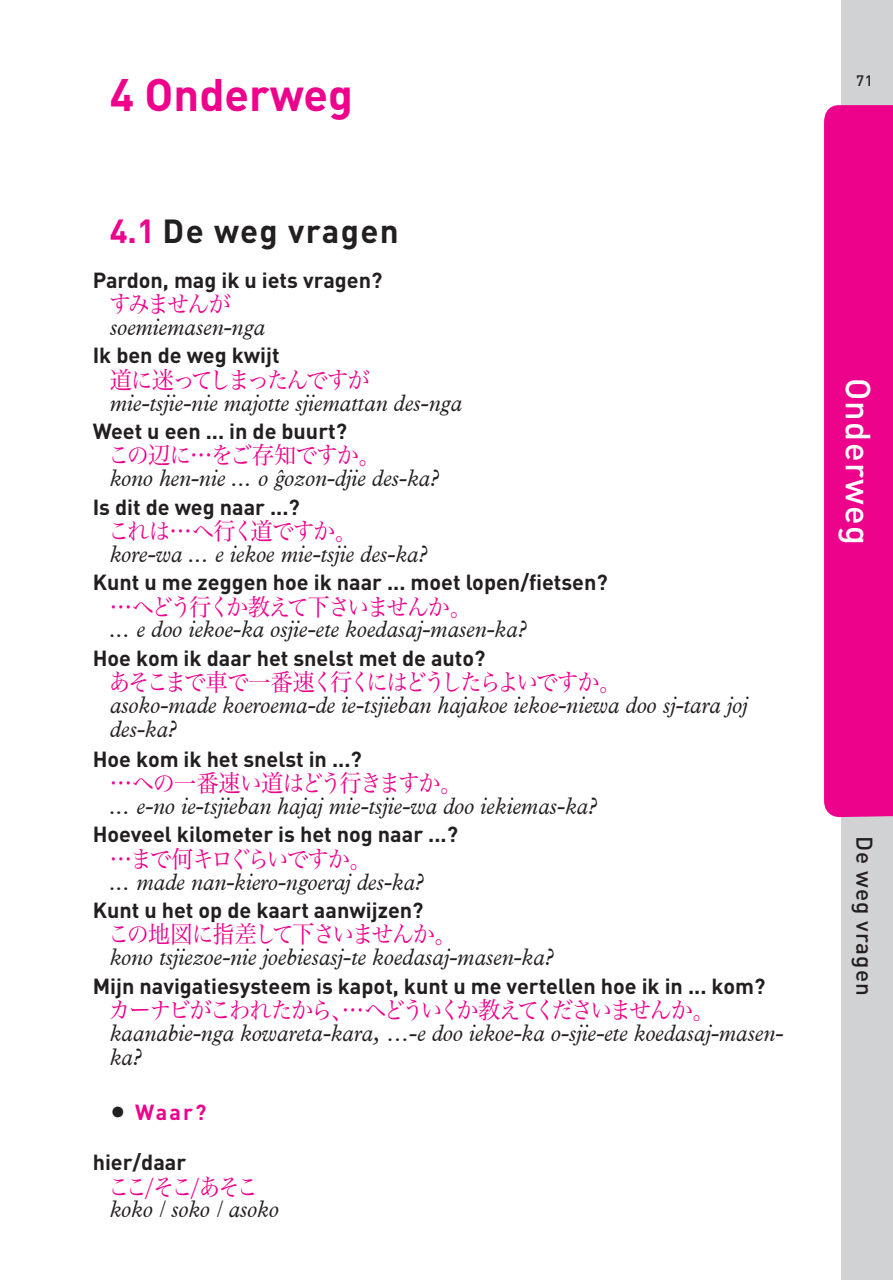
<style>
.page{position:relative;width:893px;height:1280px;background:#fff}
.page>*{position:absolute;margin:0;border:0;box-sizing:border-box;transform-origin:0 0}
.t1{font:700 45px "DINOT";color:#ed028c}
.t2{font:500 34.5px "DINOT";letter-spacing:.04em;color:#fff}
.t3{font:700 33px "DINOT";letter-spacing:.04em;color:#231f20}
.t4{font:italic 24px/24px "Plan Kos";color:#231f20;scale:.93 1}
.t5{font:24px "Hira Min Pro W3";letter-spacing:-.105em;color:#ed028c;scale:.93 1}
.t6{font:24px "Hira Min Pro W3";letter-spacing:-.135em;color:#ed028c;scale:.93 1}
.t7{font:24px "Hira Min Pro W3";letter-spacing:-.06em;color:#ed028c;scale:.93 1}
.t8{font:24px "Hira Min Pro W3";letter-spacing:-.075em;color:#ed028c;scale:.93 1}
.t9{font:24px "Hira Min Pro W3";letter-spacing:-.045em;color:#ed028c;scale:.93 1}
.t10{font:24px "Hira Min Pro W3";letter-spacing:-.07em;color:#ed028c;scale:.93 1}
.t11{font:500 22.5px "DINOT";letter-spacing:.04em;color:#231f20}
.t12{font:700 21.6px "DINOT";color:#231f20}
.t13{font:700 21.6px "DINOT";color:#ed028c}
.t14{font:500 15px "DINOT";color:#231f20}
.s1{color:#ed028c}
.s2{font-size:33px;color:#231f20}
</style>
<div class="page">
<div style="left:841px;top:0;width:52px;height:1280px;background:#d1d2d4"></div>
<div style="left:824px;top:105px;width:69px;height:712px;background:#ed028c"></div>
<h1 class="t1" style="left:110px;top:64px;width:245px">4 Onderweg</h1>
<h3 class="t3" style="left:110px;top:209px;width:290px"><span class="s1">4.1</span> De weg vragen</h3>
<p class="t12" style="left:93px;top:265px;width:291px">Pardon, mag ik u iets vragen?</p>
<p class="t5" style="left:109px;top:284px;width:133px">すみませんが</p>
<p class="t4" style="left:110px;top:315px;width:168px">soemiemasen-nga</p>
<p class="t12" style="left:93px;top:341px;width:188px">Ik ben de weg kwijt</p>
<p class="t5" style="left:110px;top:359px;width:281px">道に迷ってしまったんですが</p>
<p class="t4" style="left:110px;top:390px;width:380px">mie-tsjie-nie majotte sjiemattan des-nga</p>
<p class="t12" style="left:93px;top:416px;width:256px">Weet u een ... in de buurt?</p>
<p class="t9" style="left:108px;top:435px;width:295px">この辺に…をご存知ですか。</p>
<p class="t4" style="left:110px;top:466px;width:356px">kono hen-nie ... o ĝozon-djie des-ka?</p>
<p class="t12" style="left:93px;top:492px;width:209px">Is dit de weg naar ...?</p>
<p class="t10" style="left:108px;top:510px;width:270px">これは…へ行く道ですか。</p>
<p class="t4" style="left:110px;top:542px;width:343px">kore-wa ... e iekoe mie-tsjie des-ka?</p>
<p class="t12" style="left:93px;top:568px;width:517px">Kunt u me zeggen hoe ik naar ... moet lopen/fietsen?</p>
<p class="t5" style="left:110px;top:586px;width:391px">…へどう行くか教えて下さいませんか。</p>
<p class="t4" style="left:110px;top:617px;width:450px">... e doo iekoe-ka osjie-ete koedasaj-masen-ka?</p>
<p class="t12" style="left:93px;top:643px;width:394px">Hoe kom ik daar het snelst met de auto?</p>
<p class="t6" style="left:108px;top:662px;width:553px">あそこまで車で一番速く行くにはどうしたらよいですか。</p>
<p class="t4" style="left:110px;top:693px;width:687px">asoko-made koeroema-de ie-tsjieban hajakoe iekoe-niewa doo sj-tara joj des-ka?</p>
<p class="t12" style="left:93px;top:744px;width:271px">Hoe kom ik het snelst in ...?</p>
<p class="t7" style="left:110px;top:762px;width:381px">…への一番速い道はどう行きますか。</p>
<p class="t4" style="left:110px;top:794px;width:526px">... e-no ie-tsjieban hajaj mie-tsjie-wa doo iekiemas-ka?</p>
<p class="t12" style="left:93px;top:820px;width:367px">Hoeveel kilometer is het nog naar ...?</p>
<p class="t5" style="left:110px;top:838px;width:283px">…まで何キロぐらいですか。</p>
<p class="t4" style="left:110px;top:869px;width:339px">... made nan-kiero-ngoeraj des-ka?</p>
<p class="t12" style="left:93px;top:895px;width:332px">Kunt u het op de kaart aanwijzen?</p>
<p class="t8" style="left:108px;top:914px;width:377px">この地図に指差して下さいませんか。</p>
<p class="t4" style="left:110px;top:945px;width:479px">kono tsjiezoe-nie joebiesasj-te koedasaj-masen-ka?</p>
<p class="t12" style="left:93px;top:971px;width:674px">Mijn navigatiesysteem is kapot, kunt u me vertellen hoe ik in ... kom?</p>
<p class="t5" style="left:109px;top:989px;width:653px">カーナビがこわれたから、…へどういくか教えてくださいませんか。</p>
<p class="t4" style="left:110px;top:1020px;width:726px">kaanabie-nga kowareta-kara, …-e doo iekoe-ka o-sjie-ete koedasaj-masen&shy;ka?</p>
<p class="t13" style="left:110px;top:1097px;width:98px"><span class="s2">•</span> Waar?</p>
<p class="t12" style="left:93px;top:1147px;width:95px">hier/daar</p>
<p class="t5" style="left:108px;top:1166px;width:164px">ここ/そこ/あそこ</p>
<p class="t4" style="left:110px;top:1197px;width:183px">koko / soko / asoko</p>
<p class="t14" style="left:856px;top:70px;width:18px">71</p>
<h2 class="t2" style="left:882px;top:378px;width:169px;rotate:90deg">Onderweg</h2>
<p class="t11" style="left:880px;top:836px;width:161px;rotate:90deg">De weg vragen</p>
</div>
